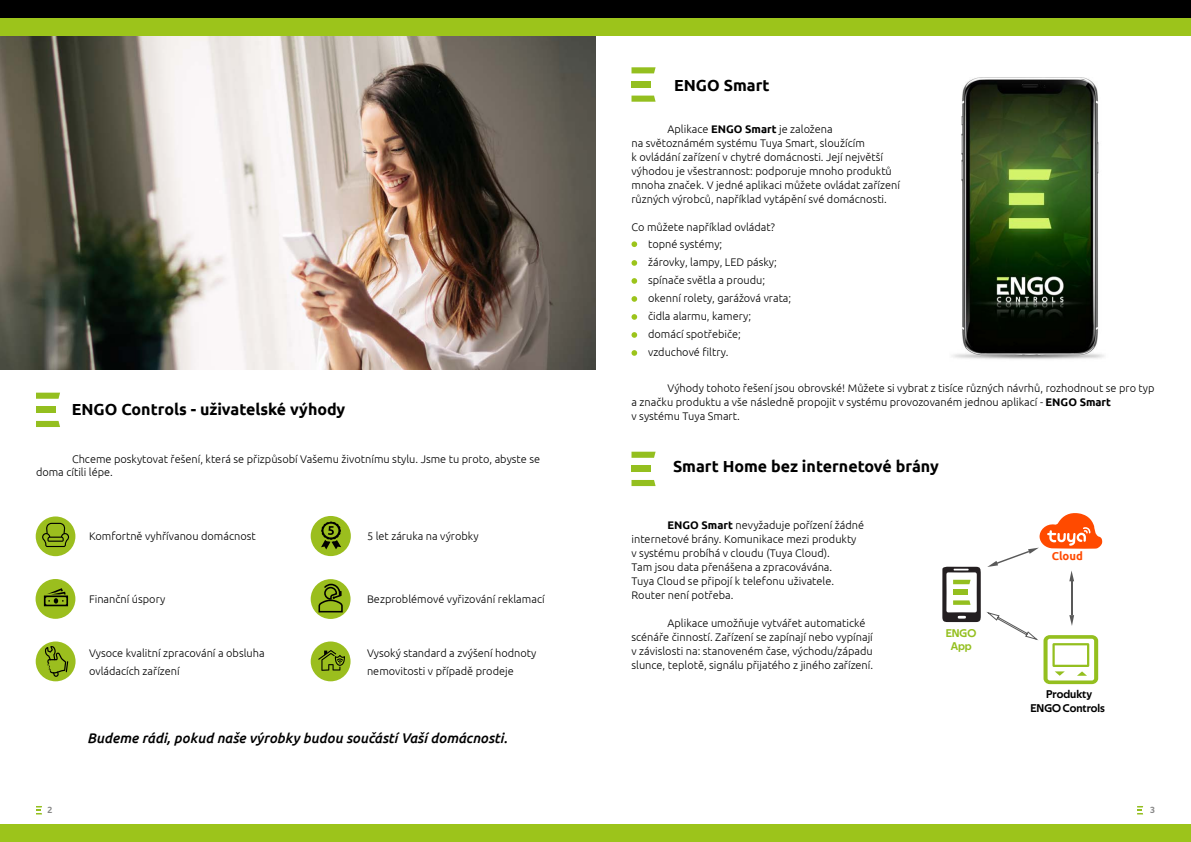
<style>
.page{position:relative;width:1191px;height:842px;background:#fff}
.page>*{position:absolute;margin:0;border:0;box-sizing:border-box;transform-origin:0 0}
.t1{font:700 16px "Ubuntu";color:#000}
.t2{font:italic 500 14px "Ubuntu";color:#000}
.t3{font:11.4px/13.6px "Techna Sans";color:#000;text-align:center}
.t4{font:11.4px/13.6px "Techna Sans";color:#94bf1f;text-align:center}
.t5{font:700 11.4px "Ubuntu";color:#ff4a00}
.t6{font:300 11px/14px "Ubuntu";color:#000}
.t7{font:9px "Techna Sans";color:#878787}
.s1{font-weight:700}
</style>
<div class="page">
<svg style="left:631px;top:241px;width:6px;height:6px"></svg>
<svg style="left:631px;top:260px;width:6px;height:6px"></svg>
<svg style="left:631px;top:278px;width:6px;height:6px"></svg>
<svg style="left:631px;top:296px;width:6px;height:6px"></svg>
<svg style="left:631px;top:314px;width:6px;height:6px"></svg>
<svg style="left:631px;top:332px;width:6px;height:6px"></svg>
<svg style="left:631px;top:350px;width:6px;height:6px"></svg>
<img style="left:952px;top:77px;width:152px;height:282px">
<img style="left:0;top:36px;width:595px;height:334px">
<div style="left:0;top:824px;width:595px;height:18px;background:#9cc41b"></div>
<div style="left:0;top:0;width:595px;height:18px;background:#000"></div>
<div style="left:0;top:18px;width:595px;height:18px;background:#9cc41b"></div>
<div style="left:595px;top:824px;width:596px;height:18px;background:#9cc41b"></div>
<div style="left:595px;top:0;width:596px;height:18px;background:#000"></div>
<div style="left:595px;top:18px;width:596px;height:18px;background:#9cc41b"></div>
<svg style="left:942px;top:567px;width:38px;height:55px"></svg>
<div style="left:953px;top:590px;width:14px;height:5px;background:#94bf1f"></div>
<hr style="left:1071px;top:581px;width:1px;height:34px;background:#595959">
<svg style="left:986px;top:612px;width:112px;height:72px"></svg>
<svg style="left:987px;top:513px;width:115px;height:68px"></svg>
<svg style="left:36px;top:393px;width:24px;height:6px"></svg>
<svg style="left:36px;top:421px;width:24px;height:6px"></svg>
<div style="left:36px;top:406px;width:20px;height:7px;background:#94bf1f"></div>
<svg style="left:631px;top:452px;width:24px;height:6px"></svg>
<svg style="left:631px;top:480px;width:24px;height:6px"></svg>
<div style="left:631px;top:465px;width:20px;height:7px;background:#94bf1f"></div>
<svg style="left:631px;top:67px;width:24px;height:6px"></svg>
<svg style="left:631px;top:96px;width:24px;height:6px"></svg>
<div style="left:631px;top:81px;width:20px;height:7px;background:#94bf1f"></div>
<div style="left:36px;top:516px;width:39px;height:40px;background:#9bbe1e;border-radius:50%"></div>
<svg style="left:42px;top:523px;width:27px;height:24px"></svg>
<div style="left:36px;top:579px;width:39px;height:40px;background:#9bbe1e;border-radius:50%"></div>
<svg style="left:44px;top:588px;width:24px;height:18px"></svg>
<div style="left:36px;top:641px;width:40px;height:40px;background:#9bbe1e;border-radius:50%"></div>
<svg style="left:45px;top:646px;width:23px;height:31px"></svg>
<div style="left:311px;top:579px;width:39px;height:40px;background:#9bbe1e;border-radius:50%"></div>
<svg style="left:318px;top:584px;width:25px;height:29px"></svg>
<div style="left:311px;top:641px;width:39px;height:40px;background:#9bbe1e;border-radius:50%"></div>
<svg style="left:318px;top:650px;width:27px;height:21px"></svg>
<div style="left:311px;top:516px;width:40px;height:40px;background:#9bbe1e;border-radius:50%"></div>
<svg style="left:321px;top:521px;width:20px;height:28px"></svg>
<svg style="left:36px;top:806px;width:6px;height:8px"></svg>
<svg style="left:1137px;top:806px;width:6px;height:8px"></svg>
<h1 class="t1" style="left:674px;top:75px;width:97px">ENGO Smart</h1>
<p class="t6" style="left:631px;top:122px;width:270px;text-indent:36px">Aplikace <span class="s1">ENGO Smart</span> je založena<br>na světoznámém systému Tuya Smart, sloužícím<br>k ovládání zařízení v chytré domácnosti. Její největší výhodou je všestrannost: podporuje mnoho produktů mnoha značek. V jedné aplikaci můžete ovládat zařízení různých výrobců, například vytápění své domácnosti.</p>
<p class="t6" style="left:631px;top:220px;width:145px">Co můžete například ovládat?</p>
<h1 class="t1" style="left:72px;top:400px;width:275px">ENGO Controls - uživatelské výhody</h1>
<p class="t6" style="left:36px;top:452px;width:505px;line-height:13.2px;text-indent:36px">Chceme poskytovat řešení, která se přizpůsobí Vašemu životnímu stylu. Jsme tu proto, abyste se doma cítili lépe.</p>
<p class="t6" style="left:89px;top:529px;width:168px">Komfortně vyhřívanou domácnost</p>
<p class="t6" style="left:367px;top:529px;width:113px">5 let záruka na výrobky</p>
<p class="t6" style="left:89px;top:592px;width:78px">Finanční úspory</p>
<p class="t6" style="left:367px;top:592px;width:179px">Bezproblémové vyřizování reklamací</p>
<p class="t6" style="left:89px;top:644px;width:177px;line-height:18px">Vysoce kvalitní zpracování a obsluha ovládacích zařízení</p>
<p class="t6" style="left:367px;top:644px;width:171px;line-height:18px">Vysoký standard a zvýšení hodnoty nemovitosti v případě prodeje</p>
<p class="t2" style="left:87px;top:729px;width:422px">Budeme rádi, pokud naše výrobky budou součástí Vaší domácnosti.</p>
<p class="t6" style="left:648px;top:234px;width:145px;line-height:18px">topné systémy;<br>žárovky, lampy, LED pásky; spínače světla a proudu; okenní rolety, garážová vrata; čidla alarmu, kamery;<br>domácí spotřebiče; vzduchové filtry.</p>
<p class="t6" style="left:631px;top:380px;width:524px;text-indent:36px">Výhody tohoto řešení jsou obrovské! Můžete si vybrat z tisíce různých návrhů, rozhodnout se pro typ a značku produktu a vše následně propojit v systému provozovaném jednou aplikací - <span class="s1">ENGO Smart<br></span>v systému Tuya Smart.</p>
<h1 class="t1" style="left:673px;top:457px;width:267px">Smart Home bez internetové brány</h1>
<p class="t6" style="left:631px;top:518px;width:234px;text-indent:36px"><span class="s1">ENGO Smart</span> nevyžaduje pořízení žádné internetové brány. Komunikace mezi produkty v systému probíhá v cloudu (Tuya Cloud).<br>Tam jsou data přenášena a zpracovávána.<br>Tuya Cloud se připojí k telefonu uživatele.<br>Router není potřeba.</p>
<p class="t6" style="left:631px;top:616px;width:243px;text-indent:36px">Aplikace umožňuje vytvářet automatické scénáře činností. Zařízení se zapínají nebo vypínají v závislosti na: stanoveném čase, východu/západu slunce, teplotě, signálu přijatého z jiného zařízení.</p>
<p class="t4" style="left:945px;top:626px;width:32px">ENGO<br>App</p>
<p class="t5" style="left:1051px;top:549px;width:33px">Cloud</p>
<p class="t3" style="left:1030px;top:687px;width:76px">Produkty<br>ENGO Controls</p>
<p class="t7" style="left:47px;top:805px;width:6px">2</p>
<p class="t7" style="left:1150px;top:805px;width:6px">3</p>
</div>
